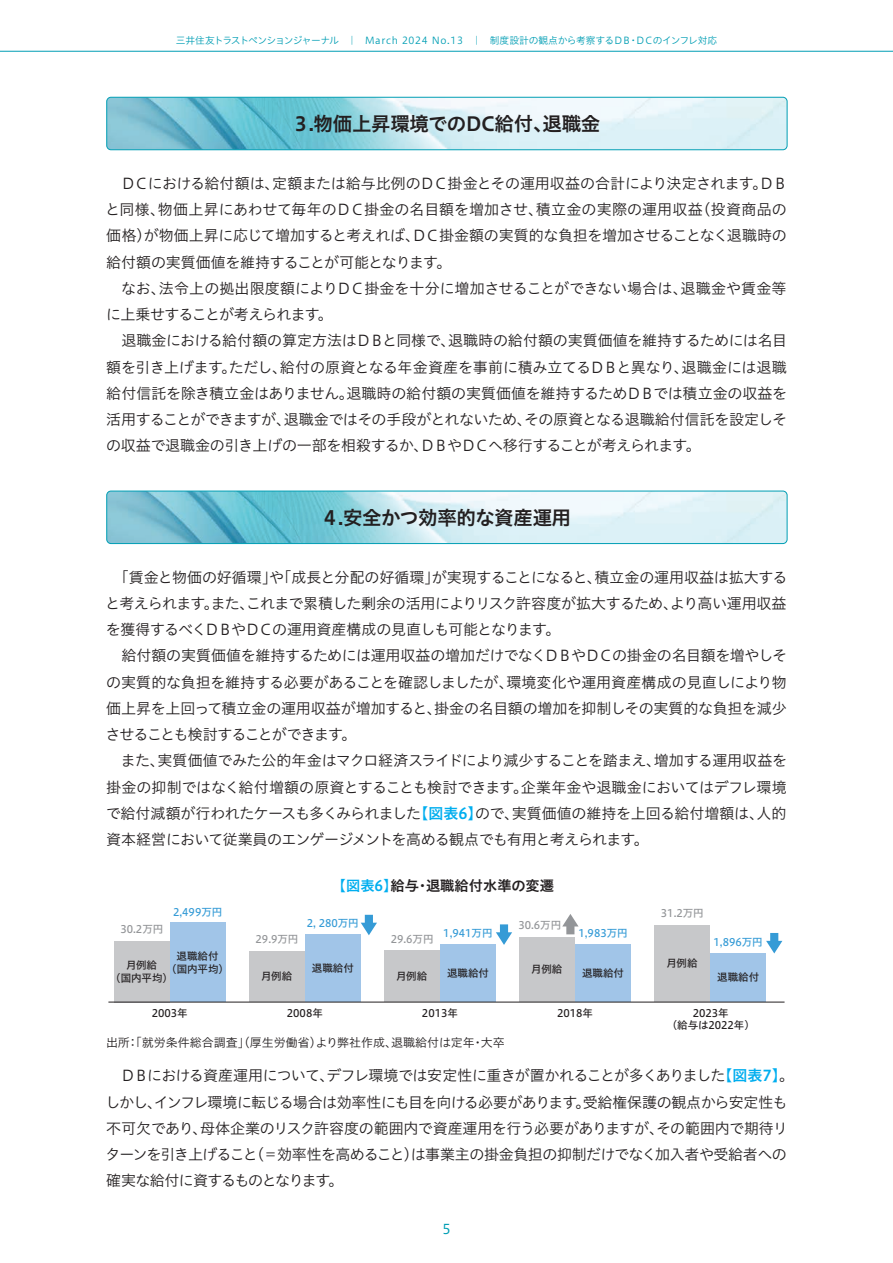
<style>
.page{position:relative;width:893px;height:1263px;background:#fff}
.page>*{position:absolute;margin:0;border:0;box-sizing:border-box;transform-origin:0 0}
.t1{font:19.5px "Hiragino UD Sans Std W6";letter-spacing:-.015em;color:#231f20}
.t2{font:15px/26.2px "Hiragino UD Sans Std W3";letter-spacing:-.025em;color:#231f20}
.t3{font:14.25px "Hiragino UD Sans Std W6";color:#231f20}
.t4{font:13.5px "Hiragino UD Sans Std N W4";color:#009eb4}
.t5{font:12px "Hiragino UD Sans Std W3";color:#231f20}
.t6{font:10.5px/12.6px "Hiragino UD Sans Std W5";color:#231f20}
.t7{font:10.5px "Hiragino UD Sans Std W5";color:#359bd6}
.t8{font:10.5px "Hiragino UD Sans Std W5";color:#939598}
.t9{font:9.75px "Hiragino UD Sans Std W3";letter-spacing:-.045em;color:#009eb4}
.s1{font-family:"Hiragino UD Sans Std W6";color:#00aeef}
.s2{color:#00aeef}
</style>
<div class="page">
<hr style="left:0;top:51px;width:893px;height:1px;background:#009eb4">
<img style="left:108px;top:97px;width:679px;height:53px">
<div style="left:106px;top:97px;width:681px;height:53px;border:1px solid #009eb4;border-radius:4px"></div>
<img style="left:107px;top:491px;width:680px;height:52px">
<div style="left:106px;top:491px;width:681px;height:53px;border:1px solid #009eb4;border-radius:4px"></div>
<div style="left:170px;top:922px;width:56px;height:80px;background:#a1c5e8"></div>
<div style="left:114px;top:941px;width:56px;height:61px;background:#c7c8ca"></div>
<div style="left:305px;top:935px;width:56px;height:67px;background:#a1c5e8"></div>
<div style="left:249px;top:951px;width:56px;height:50px;background:#c7c8ca"></div>
<div style="left:440px;top:944px;width:56px;height:58px;background:#a1c5e8"></div>
<div style="left:384px;top:950px;width:56px;height:52px;background:#c7c8ca"></div>
<div style="left:575px;top:944px;width:56px;height:58px;background:#a1c5e8"></div>
<div style="left:519px;top:937px;width:56px;height:64px;background:#c7c8ca"></div>
<div style="left:710px;top:953px;width:56px;height:49px;background:#a1c5e8"></div>
<div style="left:654px;top:925px;width:56px;height:76px;background:#c7c8ca"></div>
<hr style="left:108px;top:1002px;width:676px;height:1px;background:#231f20">
<svg style="left:361px;top:915px;width:16px;height:20px"></svg>
<svg style="left:496px;top:924px;width:16px;height:21px"></svg>
<svg style="left:562px;top:914px;width:17px;height:20px"></svg>
<svg style="left:766px;top:933px;width:16px;height:20px"></svg>
<p class="t9" style="left:176px;top:33px;width:543px">三井住友トラストペンションジャーナル　｜　March 2024 No.13　｜　制度設計の観点から考察するＤＢ・ＤＣのインフレ対応</p>
<h1 class="t1" style="left:291px;top:109px;width:311px">３.物価上昇環境でのDC給付、退職金</h1>
<p class="t2" style="left:105px;top:169px;width:684px">　ＤＣにおける給付額は、定額または給与比例のＤＣ掛金とその運用収益の合計により決定されます。ＤＢと同様、物価上昇にあわせて毎年のＤＣ掛金の名目額を増加させ、積立金の実際の運用収益（投資商品の価格）が物価上昇に応じて増加すると考えれば、ＤＣ掛金額の実質的な負担を増加させることなく退職時の給付額の実質価値を維持することが可能となります。<br>　なお、法令上の拠出限度額によりＤＣ掛金を十分に増加させることができない場合は、退職金や賃金等に上乗せすることが考えられます。<br>　退職金における給付額の算定方法はＤＢと同様で、退職時の給付額の実質価値を維持するためには名目額を引き上げます。ただし、給付の原資となる年金資産を事前に積み立てるＤＢと異なり、退職金には退職給付信託を除き積立金はありません。退職時の給付額の実質価値を維持するためＤＢでは積立金の収益を活用することができますが、退職金ではその手段がとれないため、その原資となる退職給付信託を設定しその収益で退職金の引き上げの一部を相殺するか、ＤＢやＤＣへ移行することが考えられます。</p>
<h1 class="t1" style="left:320px;top:502px;width:252px">４.安全かつ効率的な資産運用</h1>
<p class="t2" style="left:105px;top:563px;width:684px">　「賃金と物価の好循環」や「成長と分配の好循環」が実現することになると、積立金の運用収益は拡大すると考えられます。また、これまで累積した剰余の活用によりリスク許容度が拡大するため、より高い運用収益を獲得するべくＤＢやＤＣの運用資産構成の見直しも可能となります。<br>　給付額の実質価値を維持するためには運用収益の増加だけでなくＤＢやＤＣの掛金の名目額を増やしその実質的な負担を維持する必要があることを確認しましたが、環境変化や運用資産構成の見直しにより物価上昇を上回って積立金の運用収益が増加すると、掛金の名目額の増加を抑制しその実質的な負担を減少させることも検討することができます。<br>　また、実質価値でみた公的年金はマクロ経済スライドにより減少することを踏まえ、増加する運用収益を掛金の抑制ではなく給付増額の原資とすることも検討できます。企業年金や退職金においてはデフレ環境で給付減額が行われたケースも多くみられました<span class="s1">【図表6】</span>ので、実質価値の維持を上回る給付増額は、人的資本経営において従業員のエンゲージメントを高める観点でも有用と考えられます。</p>
<p class="t8" style="left:120px;top:921px;width:44px">30.2万円</p>
<p class="t7" style="left:173px;top:904px;width:51px">2,499万円</p>
<p class="t6" style="left:126px;top:949px;width:105px;text-indent:51px">退職給付月例給 （国内平均）</p>
<p class="t6" style="left:110px;top:971px;width:64px">（国内平均）</p>
<p class="t3" style="left:332px;top:875px;width:224px"><span class="s2">【図表6】</span>給与・退職給付水準の変遷</p>
<p class="t8" style="left:256px;top:931px;width:44px">29.9万円</p>
<p class="t7" style="left:307px;top:915px;width:54px">2, 280万円</p>
<p class="t8" style="left:391px;top:931px;width:44px">29.6万円</p>
<p class="t7" style="left:443px;top:925px;width:51px">1,941万円</p>
<p class="t8" style="left:518px;top:917px;width:44px">30.6万円</p>
<p class="t7" style="left:578px;top:925px;width:51px">1,983万円</p>
<p class="t8" style="left:661px;top:905px;width:44px">31.2万円</p>
<p class="t7" style="left:714px;top:933px;width:51px">1,896万円</p>
<p class="t6" style="left:666px;top:956px;width:33px">月例給</p>
<p class="t6" style="left:312px;top:961px;width:43px">退職給付</p>
<p class="t6" style="left:261px;top:969px;width:33px">月例給</p>
<p class="t6" style="left:396px;top:969px;width:33px">月例給</p>
<p class="t6" style="left:447px;top:966px;width:43px">退職給付</p>
<p class="t6" style="left:531px;top:962px;width:33px">月例給</p>
<p class="t6" style="left:582px;top:966px;width:43px">退職給付</p>
<p class="t6" style="left:717px;top:970px;width:43px">退職給付</p>
<p class="t6" style="left:152px;top:1006px;width:38px">2003年</p>
<p class="t6" style="left:287px;top:1006px;width:38px">2008年</p>
<p class="t6" style="left:422px;top:1006px;width:38px">2013年</p>
<p class="t6" style="left:557px;top:1006px;width:38px">2018年</p>
<p class="t6" style="left:667px;top:1006px;width:90px;line-height:12px;text-align:center">2023年<br>（給与は2022年）</p>
<p class="t5" style="left:106px;top:1033px;width:400px">出所：「就労条件総合調査」（厚生労働省）より弊社作成、退職給付は定年・大卒</p>
<p class="t2" style="left:105px;top:1062px;width:690px">　ＤＢにおける資産運用について、デフレ環境では安定性に重きが置かれることが多くありました<span class="s1">【図表7】</span>。しかし、インフレ環境に転じる場合は効率性にも目を向ける必要があります。受給権保護の観点から安定性も不可欠であり、母体企業のリスク許容度の範囲内で資産運用を行う必要がありますが、その範囲内で期待リターンを引き上げること（＝効率性を高めること）は事業主の掛金負担の抑制だけでなく加入者や受給者への確実な給付に資するものとなります。</p>
<p class="t4" style="left:442px;top:1218px;width:10px">5</p>
</div>
